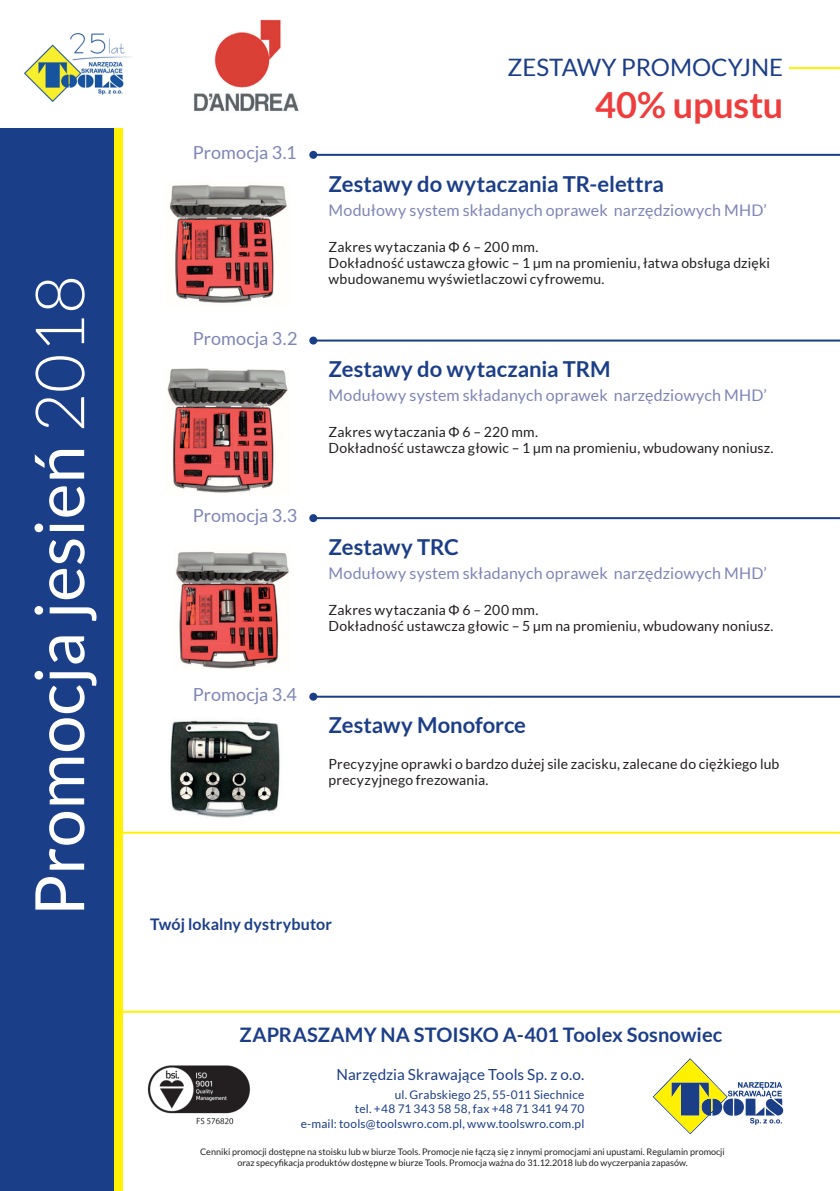
<style>
.page{position:relative;width:840px;height:1191px;background:#fff}
.page>*{position:absolute;margin:0;border:0;box-sizing:border-box;transform-origin:0 0}
.t1{font:68px "Lato";color:#fff}
.t2{font:700 36px "Lato";letter-spacing:-.005em;color:#ee3d3c}
.t3{font:24px "Lato";color:#1b3e88}
.t4{font:700 22px "Lato";letter-spacing:-.005em;color:#1b3e88}
.t5{font:700 20px "Lato";color:#1b3e88}
.t6{font:18px "Lato";color:#7e85b7}
.t7{font:16px "Lato";letter-spacing:.005em;color:#7e85b7}
.t8{font:700 16px "Lato";letter-spacing:.005em;color:#1b3e88}
.t9{font:15.2px "Lato";letter-spacing:.005em;color:#1b3e88}
.t10{font:14px/16px "Lato";letter-spacing:.015em;color:#231f20}
.t11{font:11.8px/14.2px "Lato";letter-spacing:.015em;color:#1b3e88;text-align:right}
.t12{font:9px/10.8px "Lato";color:#231f20;text-align:center}
.s1{font-weight:300}
.s2{font-family:"Arial"}
</style>
<div class="page">
<div style="left:0;top:128px;width:122px;height:1063px;background:linear-gradient(to bottom,#fff101,#fff101)"></div>
<div style="left:0;top:128px;width:113px;height:1063px;background:#1b3e88"></div>
<svg style="left:652px;top:1058px;width:130px;height:76px"></svg>
<img style="left:147px;top:1065px;width:104px;height:60px">
<img style="left:23px;top:33px;width:109px;height:70px">
<hr style="left:122px;top:831px;width:717px;height:2px;background:#fff101">
<hr style="left:122px;top:1010px;width:717px;height:2px;background:#fff101">
<hr style="left:788px;top:67px;width:51px;height:2px;background:#fff101">
<hr style="left:313px;top:154px;width:526px;height:2px;background:#1b3e88">
<div style="left:309px;top:151px;width:8px;height:8px;background:#1b3e88;border-radius:50%"></div>
<hr style="left:313px;top:339px;width:526px;height:2px;background:#1b3e88">
<div style="left:309px;top:336px;width:8px;height:8px;background:#1b3e88;border-radius:50%"></div>
<hr style="left:313px;top:517px;width:526px;height:2px;background:#1b3e88">
<div style="left:309px;top:514px;width:8px;height:8px;background:#1b3e88;border-radius:50%"></div>
<hr style="left:313px;top:695px;width:526px;height:2px;background:#1b3e88">
<div style="left:309px;top:692px;width:8px;height:8px;background:#1b3e88;border-radius:50%"></div>
<img style="left:194px;top:19px;width:105px;height:92px">
<img style="left:169px;top:184px;width:118px;height:119px">
<img style="left:167px;top:368px;width:121px;height:125px">
<img style="left:176px;top:551px;width:113px;height:118px">
<img style="left:170px;top:720px;width:110px;height:98px">
<h1 class="t1" style="left:22px;top:916px;width:643px;rotate:-90deg">Promocja jesień <span class="s1">2018</span></h1>
<h3 class="t3" style="left:507px;top:54px;width:277px">ZESTAWY PROMOCYJNE</h3>
<p class="t6" style="left:193px;top:143px;width:105px">Promocja 3.1</p>
<p class="t6" style="left:193px;top:328px;width:106px">Promocja 3.2</p>
<p class="t6" style="left:193px;top:506px;width:106px">Promocja 3.3</p>
<p class="t6" style="left:193px;top:684px;width:105px">Promocja 3.4</p>
<h2 class="t2" style="left:594px;top:85px;width:189px">40% upustu</h2>
<h3 class="t4" style="left:328px;top:171px;width:336px">Zestawy do wytaczania TR-elettra</h3>
<p class="t7" style="left:328px;top:201px;width:439px">Modułowy system składanych oprawek narzędziowych MHD’</p>
<p class="t10" style="left:328px;top:238px;width:443px">Zakres wytaczania <span class="s2">Φ</span> 6 – 200 mm.<br>Dokładność ustawcza głowic – 1 μm na promieniu, łatwa obsługa dzięki wbudowanemu wyświetlaczowi cyfrowemu.</p>
<h3 class="t4" style="left:328px;top:356px;width:283px">Zestawy do wytaczania TRM</h3>
<p class="t7" style="left:328px;top:386px;width:439px">Modułowy system składanych oprawek narzędziowych MHD’</p>
<p class="t10" style="left:328px;top:424px;width:446px">Zakres wytaczania <span class="s2">Φ</span> 6 – 220 mm.<br>Dokładność ustawcza głowic – 1 μm na promieniu, wbudowany noniusz.</p>
<h3 class="t4" style="left:328px;top:534px;width:132px">Zestawy TRC</h3>
<p class="t7" style="left:328px;top:564px;width:439px">Modułowy system składanych oprawek narzędziowych MHD’</p>
<p class="t10" style="left:328px;top:601px;width:446px">Zakres wytaczania <span class="s2">Φ</span> 6 – 200 mm.<br>Dokładność ustawcza głowic – 5 μm na promieniu, wbudowany noniusz.</p>
<h3 class="t4" style="left:328px;top:712px;width:199px">Zestawy Monoforce</h3>
<p class="t10" style="left:328px;top:756px;width:452px">Precyzyjne oprawki o bardzo dużej sile zacisku, zalecane do ciężkiego lub precyzyjnego frezowania.</p>
<p class="t8" style="left:150px;top:914px;width:183px">Twój lokalny dystrybutor</p>
<h3 class="t5" style="left:239px;top:1023px;width:484px">ZAPRASZAMY NA STOISKO A-401 Toolex Sosnowiec</h3>
<p class="t9" style="left:336px;top:1066px;width:249px">Narzędzia Skrawające Tools Sp. z o.o.</p>
<p class="t11" style="left:300px;top:1087px;width:285px">ul. Grabskiego 25, 55-011 Siechnice<br>tel. +48 71 343 58 58, fax +48 71 341 94 70<br>e-mail: tools@toolswro.com.pl, www.toolswro.com.pl</p>
<p class="t12" style="left:200px;top:1146px;width:526px">Cenniki promocji dostępne na stoisku lub w biurze Tools. Promocje nie łączą się z innymi promocjami ani upustami. Regulamin promocji oraz specyfikacja produktów dostępne w biurze Tools. Promocja ważna do 31.12.2018 lub do wyczerpania zapasów.</p>
</div>
